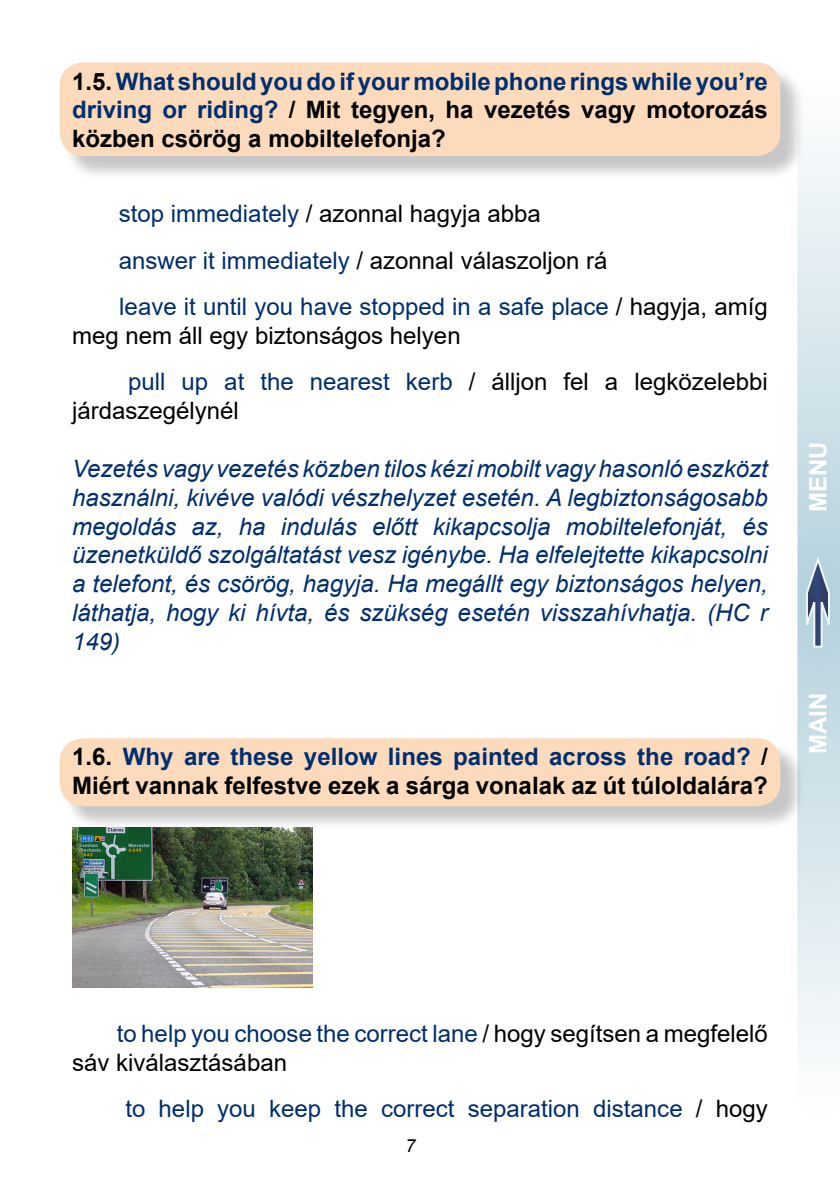
<style>
.page{position:relative;width:840px;height:1191px;background:#fff}
.page>*{position:absolute;margin:0;border:0;box-sizing:border-box;transform-origin:0 0}
.t1{font:italic 24px/28.8px "Arial";color:#002e6e;text-align:justify}
.t2{font:700 24px/28.8px "Arial";color:#000;text-align:justify}
.t3{font:24px/46.4px "Arial";color:#002e6e}
.t4{font:24px/46.4px "Arial";color:#000}
.t5{font:700 24px "Arial";color:#fff}
.t6{font:italic 18px "Arial";color:#000}
.s1{color:#002e6e}
.s2{color:#000}
</style>
<div class="page">
<svg style="left:797px;top:146px;width:42px;height:902px;background:#dae8ee"></svg>
<div style="left:793px;top:542px;width:46px;height:123px;background:#000;opacity:.5"></div>
<svg style="left:804px;top:553px;width:27px;height:95px;background:#99acc0"></svg>
<div style="left:62px;top:66px;width:743px;height:115px;background:#000;opacity:.75"></div>
<div style="left:60px;top:62px;width:720px;height:94px;background:#fcdabc;border-radius:24px"></div>
<div style="left:62px;top:741px;width:743px;height:90px;background:#000;opacity:.75"></div>
<div style="left:60px;top:738px;width:720px;height:68px;background:#fcdabc;border-radius:24px"></div>
<img style="left:72px;top:827px;width:240px;height:160px">
<p class="t2" style="left:72px;top:67px;width:697px">1.5. <span class="s1">What should you do if your mobile phone rings while you’re driving or riding?</span> / Mit tegyen, ha vezetés vagy motorozás közben csörög a mobiltelefonja?</p>
<p class="t3" style="left:119px;top:191px;width:650px">stop immediately <span class="s2">/ azonnal hagyja abba<br></span>answer it immediately <span class="s2">/ azonnal válaszoljon rá<br></span>leave it until you have stopped in a safe place <span class="s2">/ hagyja, amíg</span></p>
<p class="t4" style="left:128px;top:312px;width:641px;text-indent:-56px">meg nem áll egy biztonságos helyen<br><span class="s1">pull up at the nearest kerb</span> / álljon fel a legközelebbi</p>
<p class="t4" style="left:72px;top:387px;width:168px">járdaszegélynél</p>
<p class="t1" style="left:72px;top:454px;width:697px">Vezetés vagy vezetés közben tilos kézi mobilt vagy hasonló eszközt használni, kivéve valódi vészhelyzet esetén. A legbiztonságosabb megoldás az, ha indulás előtt kikapcsolja mobiltelefonját, és üzenetküldő szolgáltatást vesz igénybe. Ha elfelejtette kikapcsolni a telefont, és csörög, hagyja. Ha megállt egy biztonságos helyen, láthatja, hogy ki hívta, és szükség esetén visszahívhatja. (HC r 149)</p>
<p class="t2" style="left:72px;top:742px;width:697px">1.6. <span class="s1">Why are these yellow lines painted across the road?</span> /<br>Miért vannak felfestve ezek a sárga vonalak az út túloldalára?</p>
<p class="t5" style="left:800px;top:512px;width:72px;rotate:-90deg">MENU</p>
<p class="t5" style="left:800px;top:754px;width:63px;rotate:-90deg">MAIN</p>
<p class="t4" style="left:72px;top:1019px;width:697px;line-height:28.8px;text-indent:45px"><span class="s1">to help you choose the correct lane</span> / hogy segítsen a megfelelő sáv kiválasztásában</p>
<p class="t3" style="left:125px;top:1085px;width:643px">to help you keep the correct separation distance <span class="s2">/ hogy</span></p>
<p class="t6" style="left:405px;top:1133px;width:12px">7</p>
</div>
